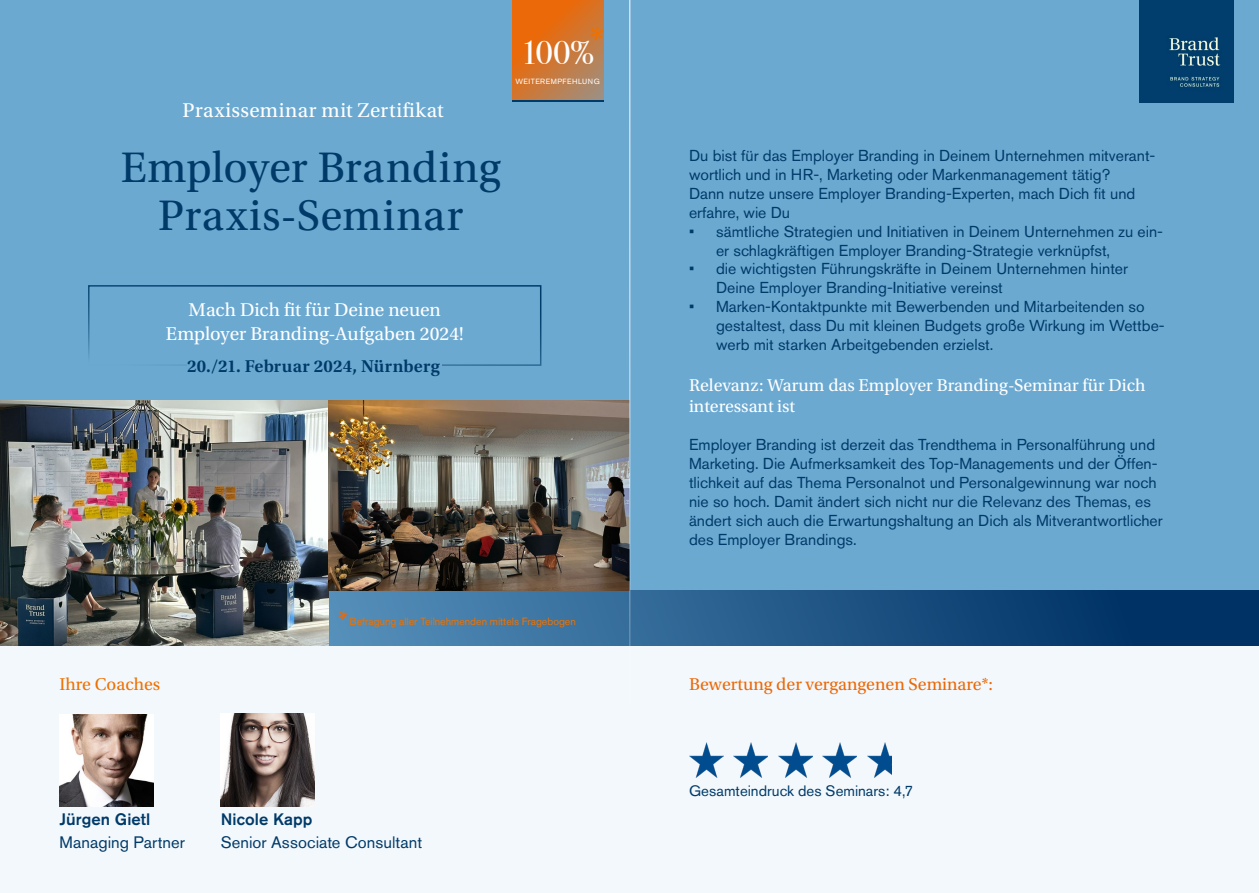
<style>
.page{position:relative;width:1259px;height:893px;background:#fff}
.page>*{position:absolute;margin:0;border:0;box-sizing:border-box;transform-origin:0 0}
.t1{font:45px/48px "Utopia Std";letter-spacing:.01em;color:#003a69;text-align:center}
.t2{font:33px "Bodoni Svty Two ITCTT";color:#fff}
.t3{font:27px "Utopia Std";color:#eb6908}
.t4{font:21px "Utopia Std";letter-spacing:.025em;color:#fff}
.t5{font:19.5px/23.4px "Utopia Std";color:#fff;text-align:center}
.t6{font:18px/21.6px "Utopia Std";color:#fff}
.t7{font:18px "Utopia Std";color:#eb6908}
.t8{font:600 18px "Utopia Std";letter-spacing:.01em;color:#003a69}
.t9{font:18px "Utopia Std";color:#ee7100}
.t10{font:16.5px "Akzidenz Grotesk Pro";letter-spacing:.005em;color:#003a69}
.t11{font:500 16.5px "Akzidenz Grotesk Pro";letter-spacing:.005em;color:#003a69}
.t12{font:15.75px/18.9px "Akzidenz Grotesk Pro";color:#003a69}
.t13{font:15px "Akzidenz Grotesk Pro";color:#003a69}
.t14{font:10.5px "Akzidenz Grotesk Pro";color:#ee7100}
.t15{font:7.5px "Akzidenz Grotesk Pro";letter-spacing:.06em;color:#fff}
</style>
<div class="page">
<div style="left:0;top:332px;width:1259px;height:561px;background:#f3f8fc"></div>
<div style="left:0;top:0;width:1259px;height:645px;background:#6ca9d1"></div>
<svg style="left:329px;top:590px;width:930px;height:55px;background:#245a89"></svg>
<div style="left:88px;top:285px;width:453px;height:81px;border:2px solid #003a69"></div>
<img style="left:221px;top:713px;width:93px;height:94px">
<img style="left:60px;top:714px;width:93px;height:93px">
<img style="left:0;top:400px;width:329px;height:245px">
<img style="left:329px;top:400px;width:300px;height:190px">
<hr style="left:629px;top:0;width:1px;height:893px;background:#fff">
<img style="left:1139px;top:0;width:94px;height:102px">
<div style="left:187px;top:359px;width:255px;height:13px;background:#6ca9d1"></div>
<svg style="left:512px;top:0;width:92px;height:100px;background:#d2752e"></svg>
<hr style="left:512px;top:100px;width:92px;height:2px;background:#003a69">
<img style="left:689px;top:743px;width:34px;height:34px">
<img style="left:867px;top:743px;width:25px;height:34px">
<img style="left:823px;top:743px;width:34px;height:34px">
<img style="left:778px;top:743px;width:34px;height:34px">
<img style="left:734px;top:743px;width:33px;height:34px">
<h3 class="t4" style="left:182px;top:99px;width:263px">Praxisseminar mit Zertifikat</h3>
<h1 class="t1" style="left:121px;top:144px;width:381px">Employer Branding<br>Praxis-Seminar</h1>
<h2 class="t2" style="left:521px;top:26px;width:85px">100%<sup>*</sup></h2>
<p class="t15" style="left:515px;top:76px;width:86px">WEITEREMPFEHLUNG</p>
<p class="t5" style="left:166px;top:299px;width:299px">Mach Dich fit für Deine neuen<br>Employer Branding-Aufgaben 2024!</p>
<p class="t8" style="left:187px;top:356px;width:254px">20./21. Februar 2024, Nürnberg</p>
<p class="t9" style="left:60px;top:675px;width:102px">Ihre Coaches</p>
<h3 class="t3" style="left:338px;top:605px;width:12px">*</h3>
<p class="t14" style="left:349px;top:615px;width:228px">Befragung aller Teilnehmenden mittels Fragebogen</p>
<p class="t11" style="left:60px;top:809px;width:92px">Jürgen Gietl</p>
<p class="t10" style="left:60px;top:831px;width:127px">Managing Partner</p>
<p class="t11" style="left:221px;top:809px;width:93px">Nicole Kapp</p>
<p class="t10" style="left:221px;top:831px;width:203px">Senior Associate Consultant</p>
<p class="t12" style="left:689px;top:146px;width:468px">Du bist für das Employer Branding in Deinem Unternehmen mitverant&shy;wortlich und in HR-, Marketing oder Markenmanagement tätig?<br>Dann nutze unsere Employer Branding-Experten, mach Dich fit und erfahre, wie Du</p>
<p class="t12" style="left:716px;top:222px;width:448px;text-indent:-27px">• sämtliche Strategien und Initiativen in Deinem Unternehmen zu ein&shy;er schlagkräftigen Employer Branding-Strategie verknüpfst,</p>
<p class="t12" style="left:716px;top:259px;width:413px;text-indent:-27px">• die wichtigsten Führungskräfte in Deinem Unternehmen hinter<br>Deine Employer Branding-Initiative vereinst</p>
<p class="t12" style="left:716px;top:297px;width:450px;text-indent:-27px">• Marken-Kontaktpunkte mit Bewerbenden und Mitarbeitenden so gestaltest, dass Du mit kleinen Budgets große Wirkung im Wettbe&shy;werb mit starken Arbeitgebenden erzielst.</p>
<p class="t6" style="left:689px;top:374px;width:458px">Relevanz: Warum das Employer Branding-Seminar für Dich interessant ist</p>
<p class="t12" style="left:689px;top:435px;width:475px">Employer Branding ist derzeit das Trendthema in Personalführung und Marketing. Die Aufmerksamkeit des Top-Managements und der Öffen&shy;tlichkeit auf das Thema Personalnot und Personalgewinnung war noch nie so hoch. Damit ändert sich nicht nur die Relevanz des Themas, es ändert sich auch die Erwartungshaltung an Dich als Mitverantwortlicher des Employer Brandings.</p>
<p class="t7" style="left:689px;top:675px;width:305px">Bewertung der vergangenen Seminare*:</p>
<p class="t13" style="left:689px;top:781px;width:226px">Gesamteindruck des Seminars: 4,7</p>
</div>
